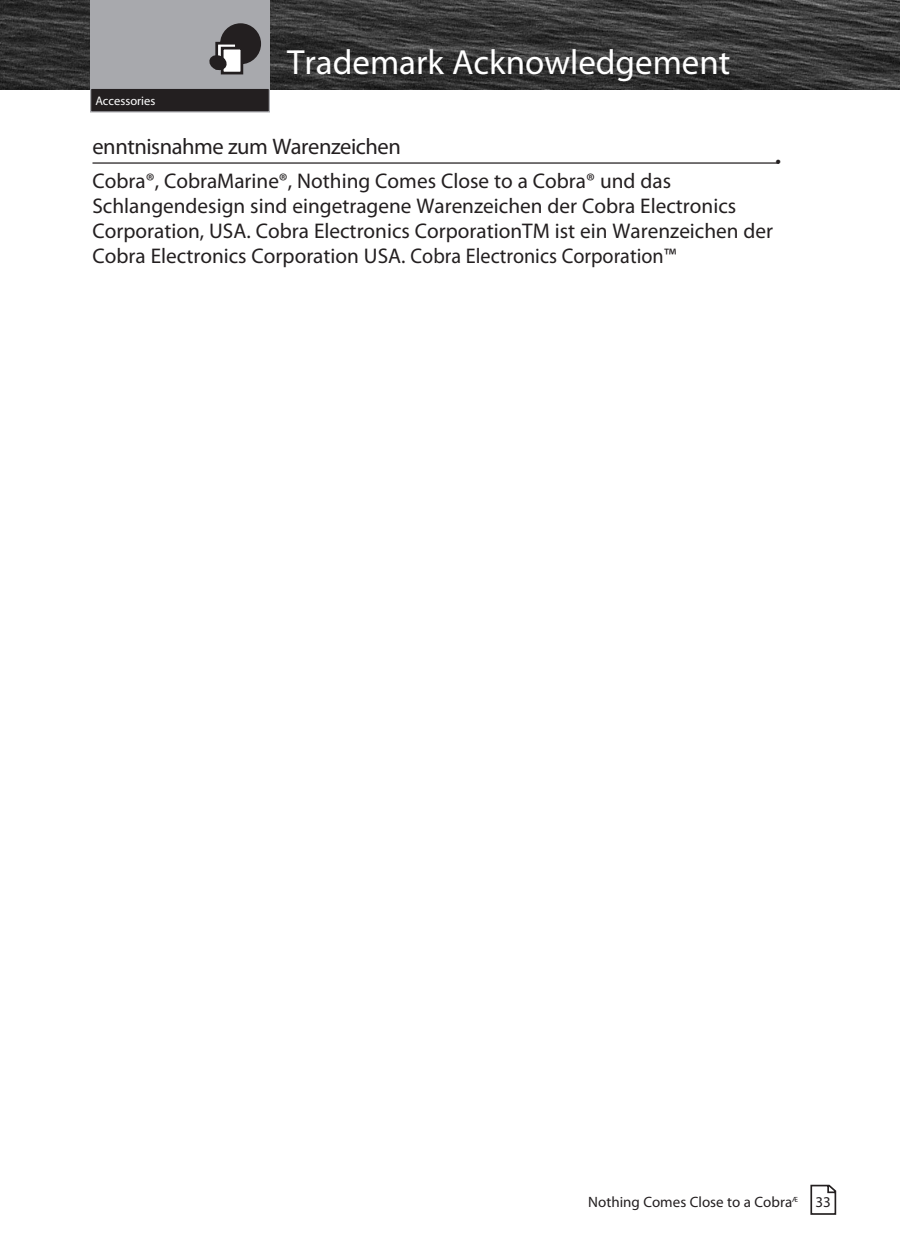
<style>
.page{position:relative;width:900px;height:1260px;background:#fff}
.page>*{position:absolute;margin:0;border:0;box-sizing:border-box;transform-origin:0 0}
.t1{font:35px "Myriad Pro";color:#fff}
.Subhead_1_--_W__Subh{font:22.5px "Myriad Pro";letter-spacing:-.02em;color:#231f20}
.Body_Condensed{font:21.25px/25px "Myriad Pro";color:#231f20}
.Subhead_1_--_W__Subh-2{font:20px "Myriad Pro";color:#231f20}
.body{font:15px "Myriad Pro";color:#231f20}
.t2{font:12.5px "Myriad Pro";color:#fff}
.t3{font:7.5px "Myriad Pro";color:#231f20}
</style>
<div class="page">
<img style="left:0;top:0;width:900px;height:90px">
<div style="left:90px;top:0;width:180px;height:90px;background:#a8a9ad"></div>
<div style="left:91px;top:88px;width:178px;height:24px;background:#231f20"></div>
<div style="left:90px;top:88px;width:180px;height:24px;border:1px solid #a8a9ad"></div>
<div style="left:221px;top:25px;width:39px;height:38px;background:#231f20;border-radius:50%"></div>
<div style="left:220px;top:23px;width:41px;height:41px;border:3px solid #231f20;border-radius:50%"></div>
<svg style="left:215px;top:42px;width:20px;height:11px"></svg>
<div style="left:221px;top:47px;width:22px;height:27px;background:#fff;border:3px solid #231f20"></div>
<svg style="left:209px;top:53px;width:18px;height:17px"></svg>
<svg style="left:810px;top:1185px;width:26px;height:30px"></svg>
<hr style="left:92px;top:162px;width:687px;height:2px;background:#231f20">
<p class="t2" style="left:95px;top:94px;width:62px">Accessories</p>
<p class="t1" style="left:287px;top:40px;width:445px">Trademark Acknowledgement</p>
<p class="Subhead_1_--_W__Subh" style="left:92px;top:133px;width:310px">enntnisnahme zum Warenzeichen</p>
<p class="Subhead_1_--_W__Subh-2" style="left:775px;top:148px;width:7px">•</p>
<p class="Body_Condensed" style="left:92px;top:168px;width:682px">Cobra®, CobraMarine®, Nothing Comes Close to a Cobra® und das Schlangendesign sind eingetragene Warenzeichen der Cobra Electronics Corporation, USA. Cobra Electronics CorporationTM ist ein Warenzeichen der Cobra Electronics Corporation USA. Cobra Electronics Corporation™</p>
<p class="body" style="left:588px;top:1192px;width:205px">Nothing Comes Close to a Cobra</p>
<p class="body" style="left:816px;top:1193px;width:17px">33</p>
<p class="t3" style="left:792px;top:1194px;width:7px">Æ</p>
</div>
